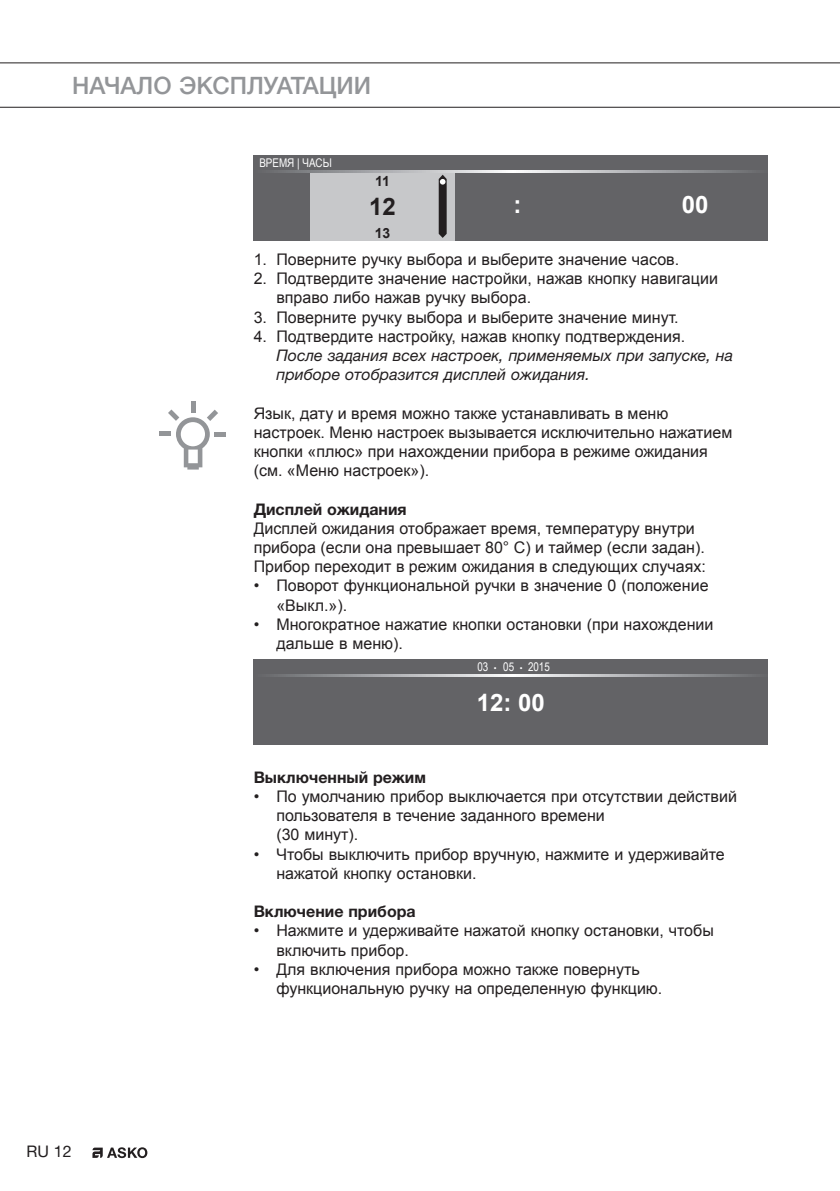
<style>
.page{position:relative;width:840px;height:1191px;background:#fff}
.page>*{position:absolute;margin:0;border:0;box-sizing:border-box;transform-origin:0 0}
.Hoofdkop{font:500 24px "Helvetica Neue LTW1 G";color:#939598}
.Platte_tekst{font:700 24px "Arial";color:#fff}
.Platte_tekst-2{font:700 24px "Arial";color:#231f20}
.Platte_tekst-3{font:16px/19.2px "Arial";color:#231f20}
.Platte_tekst_italic{font:italic 16px/19.2px "Helvetica Neue LTW1 G";color:#231f20}
.Tussenkopje{font:700 16px "Helvetica Neue LTW1 G";color:#231f20}
.t1{font:16px "Helvetica Neue LTW1 G";color:#231f20}
.Platte_tekst-4{font:700 14px "Arial";color:#231f20}
.Platte_tekst-5{font:12px "Arial Narrow";color:#fff}
.s1{font-family:"Arial";font-size:8px}
</style>
<div class="page">
<hr style="left:0;top:62px;width:839px;height:1px;background:#231f20">
<hr style="left:0;top:107px;width:839px;height:1px;background:#231f20">
<svg style="left:92px;top:1147px;width:55px;height:11px"></svg>
<div style="left:253px;top:155px;width:514px;height:85px;background:#636366"></div>
<div style="left:310px;top:155px;width:144px;height:85px;background:#c7c8ca"></div>
<div style="left:253px;top:155px;width:514px;height:16px;background:#636366"></div>
<svg style="left:272px;top:171px;width:482px;height:1px"></svg>
<svg style="left:438px;top:175px;width:8px;height:63px"></svg>
<div style="left:253px;top:659px;width:514px;height:85px;background:#636366"></div>
<svg style="left:272px;top:675px;width:482px;height:1px"></svg>
<div style="left:190px;top:401px;width:5px;height:11px;background:#939598"></div>
<div style="left:160px;top:431px;width:11px;height:5px;background:#939598"></div>
<div style="left:215px;top:432px;width:11px;height:5px;background:#939598"></div>
<svg style="left:168px;top:409px;width:50px;height:60px"></svg>
<p class="Hoofdkop" style="left:72px;top:71px;width:300px">НАЧАЛО ЭКСПЛУАТАЦИИ</p>
<p class="Platte_tekst-5" style="left:259px;top:154px;width:74px">ВРЕМЯ | ЧАСЫ</p>
<p class="Platte_tekst-4" style="left:375px;top:172px;width:16px">11</p>
<p class="Platte_tekst-2" style="left:369px;top:191px;width:28px">12</p>
<p class="Platte_tekst-4" style="left:374px;top:223px;width:17px">13</p>
<p class="Platte_tekst" style="left:513px;top:188px;width:9px">:</p>
<p class="Platte_tekst" style="left:681px;top:188px;width:28px">00</p>
<p class="Platte_tekst-3" style="left:253px;top:250px;width:427px">1. Поверните ручку выбора и выберите значение часов.</p>
<p class="Platte_tekst-3" style="left:276px;top:269px;width:443px;text-indent:-23px">2. Подтвердите значение настройки, нажав кнопку навигации вправо либо нажав ручку выбора.</p>
<p class="Platte_tekst-3" style="left:253px;top:307px;width:426px">3. Поверните ручку выбора и выберите значение минут.</p>
<p class="Platte_tekst-3" style="left:253px;top:327px;width:433px">4. Подтвердите настройку, нажав кнопку подтверждения.</p>
<p class="Platte_tekst_italic" style="left:276px;top:345px;width:458px">После задания всех настроек, применяемых при запуске, на приборе отобразится дисплей ожидания.</p>
<p class="Platte_tekst-3" style="left:253px;top:403px;width:480px">Язык, дату и время можно также устанавливать в меню настроек. Меню настроек вызывается исключительно нажатием кнопки «плюс» при нахождении прибора в режиме ожидания (см. «Меню настроек»).</p>
<p class="Tussenkopje" style="left:253px;top:499px;width:154px">Дисплей ожидания</p>
<p class="Platte_tekst-3" style="left:253px;top:519px;width:453px">Дисплей ожидания отображает время, температуру внутри прибора (если она превышает 80° C) и таймер (если задан).<br>Прибор переходит в режим ожидания в следующих случаях:</p>
<p class="Platte_tekst-3" style="left:276px;top:576px;width:433px;text-indent:-23px">• Поворот функциональной ручки в значение 0 (положение «Выкл.»).</p>
<p class="Platte_tekst-3" style="left:276px;top:615px;width:438px;text-indent:-23px">• Многократное нажатие кнопки остановки (при нахождении дальше в меню).</p>
<p class="Platte_tekst-5" style="left:477px;top:658px;width:74px">03 <span class="s1">•</span> 05 <span class="s1">•</span> 2015</p>
<p class="Platte_tekst" style="left:476px;top:686px;width:70px">12: 00</p>
<p class="t1" style="left:27px;top:1141px;width:47px">RU 12</p>
<p class="Tussenkopje" style="left:253px;top:767px;width:174px">Выключенный режим</p>
<p class="Platte_tekst-3" style="left:276px;top:787px;width:462px;text-indent:-23px">• По умолчанию прибор выключается при отсутствии действий пользователя в течение заданного времени<br>(30 минут).</p>
<p class="Platte_tekst-3" style="left:276px;top:844px;width:449px;text-indent:-23px">• Чтобы выключить прибор вручную, нажмите и удерживайте нажатой кнопку остановки.</p>
<p class="Tussenkopje" style="left:253px;top:901px;width:163px">Включение прибора</p>
<p class="Platte_tekst-3" style="left:276px;top:921px;width:439px;text-indent:-23px">• Нажмите и удерживайте нажатой кнопку остановки, чтобы включить прибор.</p>
<p class="Platte_tekst-3" style="left:276px;top:959px;width:387px;text-indent:-23px">• Для включения прибора можно также повернуть функциональную ручку на определенную функцию.</p>
</div>
